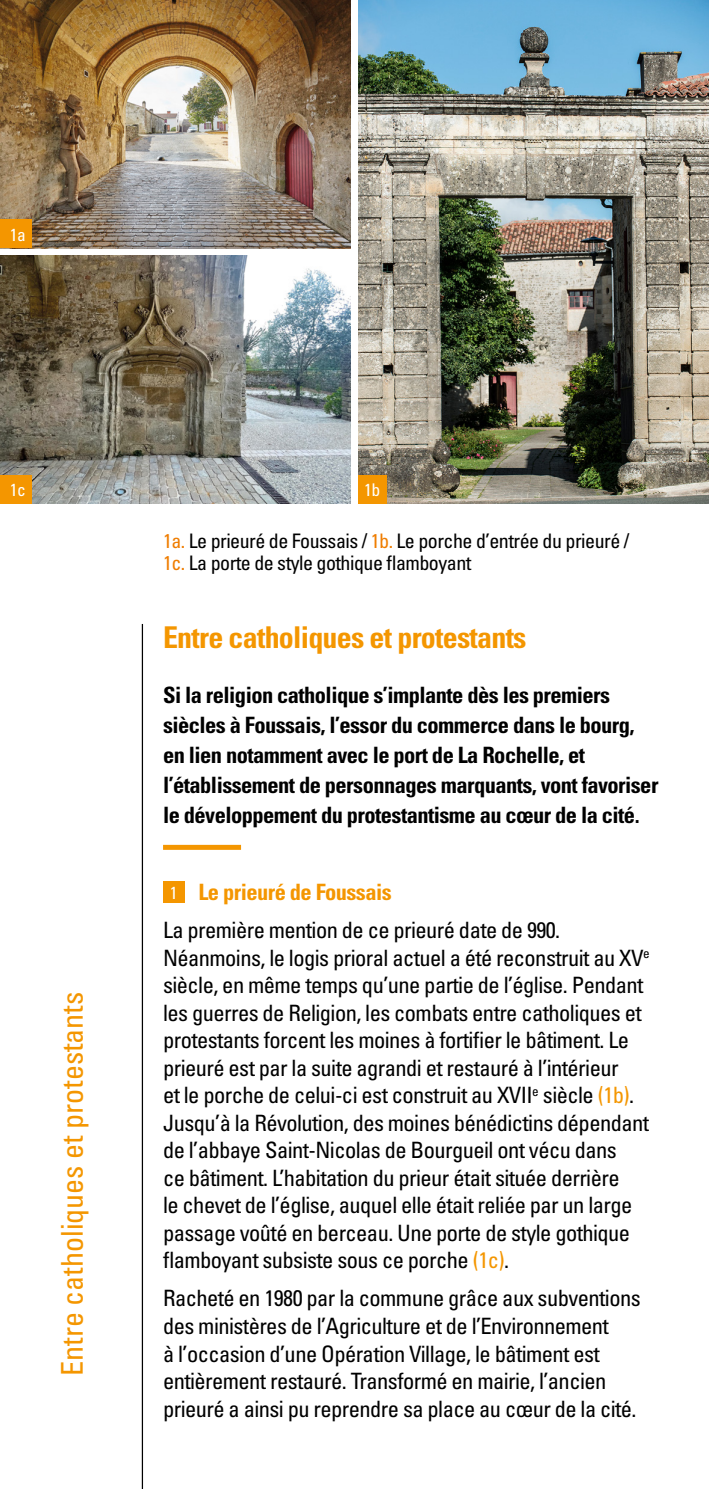
<style>
.page{position:relative;width:709px;height:1489px;background:#fff}
.page>*{position:absolute;margin:0;border:0;box-sizing:border-box;transform-origin:0 0}
.t1{font:condensed 30px "Univers LTCYR 57";color:#f49600}
.t2{font:30px "Univers LTCYR 67 Bold Cond";letter-spacing:-.025em;color:#f49600}
.t3{font:condensed 22.5px/27.5px "Univers LTCYR 57";letter-spacing:-.025em;color:#000}
.t4{font:22.5px/30px "Univers LTCYR 67 Bold Cond";letter-spacing:-.025em;color:#000}
.t5{font:22.5px "Univers LTCYR 67 Bold Cond";letter-spacing:-.025em;color:#f49600}
.t6{font:condensed 20px/22.5px "Univers LTCYR 57";letter-spacing:-.025em;color:#000}
.t7{font:condensed 17.5px "Univers LTCYR 57";color:#fff}
.s1{color:#ef7d00}
.s2{color:#f49600}
</style>
<div class="page">
<img style="left:358px;top:0;width:351px;height:503px">
<img style="left:0;top:0;width:351px;height:248px">
<img style="left:0;top:255px;width:351px;height:248px">
<hr style="left:142px;top:624px;width:1px;height:864px;background:#000">
<div style="left:358px;top:475px;width:28px;height:28px;background:#f49600"></div>
<div style="left:163px;top:844px;width:78px;height:5px;background:#f49600"></div>
<div style="left:163px;top:881px;width:21px;height:21px;background:#f49600"></div>
<div style="left:0;top:475px;width:9px;height:28px;background:#f49600"></div>
<div style="left:4px;top:475px;width:28px;height:28px;background:#f49600"></div>
<div style="left:0;top:220px;width:9px;height:28px;background:#f49600"></div>
<div style="left:4px;top:220px;width:28px;height:28px;background:#f49600"></div>
<p class="t7" style="left:10px;top:224px;width:18px">1a</p>
<p class="t7" style="left:10px;top:479px;width:18px">1c</p>
<h1 class="t1" style="left:53px;top:1375px;width:385px;rotate:-90deg">Entre catholiques et protestants</h1>
<p class="t7" style="left:364px;top:479px;width:18px">1b</p>
<p class="t6" style="left:163px;top:529px;width:468px"><span class="s1">1a.</span> Le prieuré de Foussais / <span class="s1">1b.</span> Le porche d’entrée du prieuré /<br><span class="s1">1c.</span> La porte de style gothique flamboyant</p>
<h1 class="t2" style="left:163px;top:619px;width:365px">Entre catholiques et protestants</h1>
<p class="t4" style="left:163px;top:679px;width:497px">Si la religion catholique s’implante dès les premiers siècles à Foussais, l’essor du commerce dans le bourg, en lien notamment avec le port de La Rochelle, et l’établissement de personnages marquants, vont favoriser le développement du protestantisme au cœur de la cité.</p>
<p class="t5" style="left:198px;top:878px;width:195px">Le prieuré de Foussais</p>
<p class="t3" style="left:163px;top:915px;width:488px">La première mention de ce prieuré date de 990.<br>Néanmoins, le logis prioral actuel a été reconstruit au XV<sup>e </sup>siècle, en même temps qu’une partie de l’église. Pendant les guerres de Religion, les combats entre catholiques et protestants forcent les moines à fortifier le bâtiment. Le prieuré est par la suite agrandi et restauré à l’intérieur<br>et le porche de celui-ci est construit au XVII<sup>e</sup> siècle <span class="s2">(1b)</span>.<br>Jusqu’à la Révolution, des moines bénédictins dépendant de l’abbaye Saint-Nicolas de Bourgueil ont vécu dans<br>ce bâtiment. L’habitation du prieur était située derrière<br>le chevet de l’église, auquel elle était reliée par un large passage voûté en berceau. Une porte de style gothique flamboyant subsiste sous ce porche <span class="s2">(1c)</span>.</p>
<p class="t3" style="left:163px;top:1283px;width:479px">Racheté en 1980 par la commune grâce aux subventions des ministères de l’Agriculture et de l’Environnement<br>à l’occasion d’une Opération Village, le bâtiment est entièrement restauré. Transformé en mairie, l’ancien prieuré a ainsi pu reprendre sa place au cœur de la cité.</p>
<p class="t7" style="left:170px;top:881px;width:9px">1</p>
</div>
